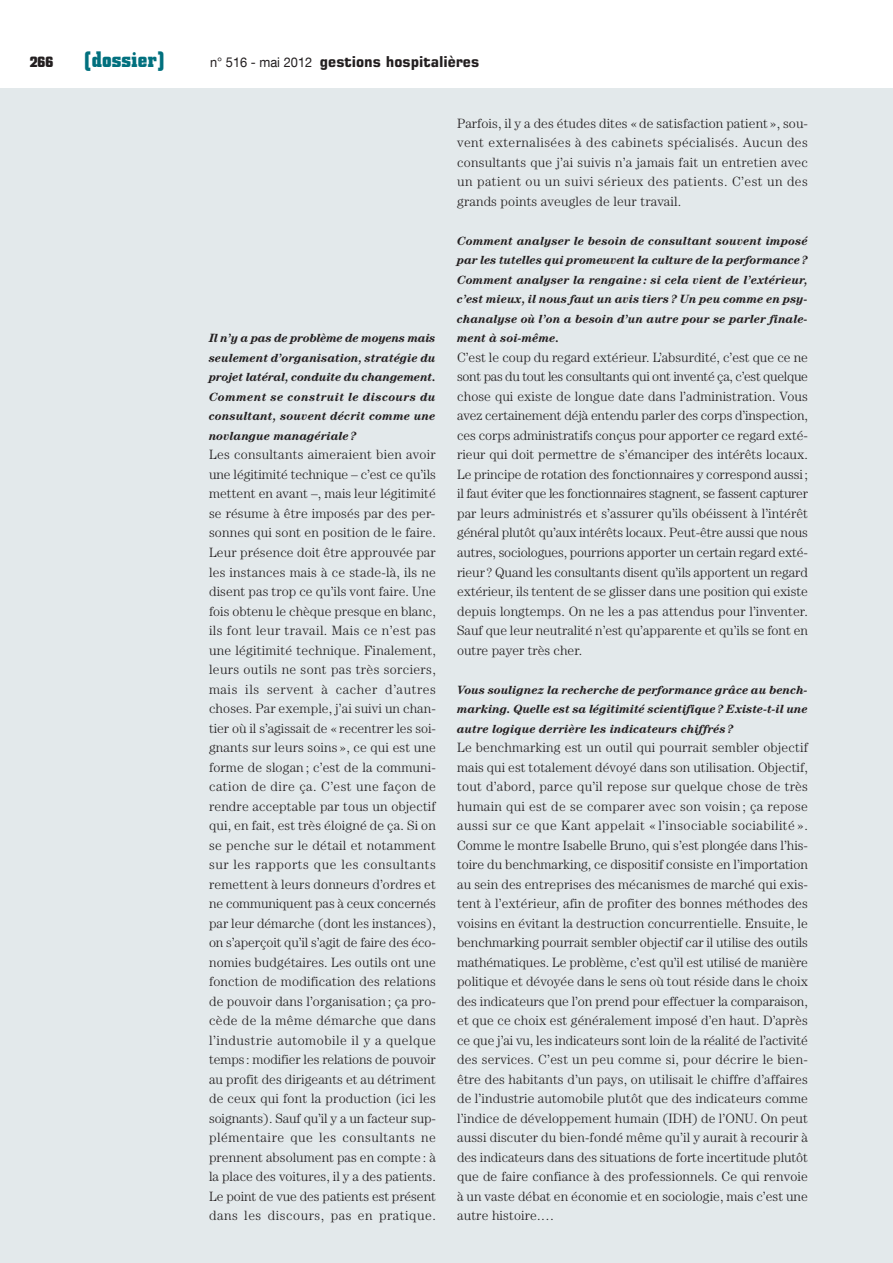
<style>
.page{position:relative;width:893px;height:1263px;background:#fff}
.page>*{position:absolute;margin:0;border:0;box-sizing:border-box;transform-origin:0 0}
.t1{font:700 22.5px "Square Slabserif 711 BT";color:#01707e;scale:.95 1}
.t2{font:700 15px "Square 721 BT";color:#231f20;scale:.95 1}
.t3{font:700 15px "Square Slabserif 711 BT";color:#231f20;scale:.95 1}
.t4{font:300 13.5px/19.5px "Century Std";letter-spacing:.005em;color:#231f20;text-align:justify}
.t5{font:italic 700 12px/19.5px "Century Std";color:#231f20;text-align:justify}
.s1{font-family:"Helvetica Neue LT Com";font-weight:400;font-size:13.5px}
</style>
<div class="page">
<div style="left:0;top:88px;width:893px;height:1175px;background:#e3e9eb"></div>
<p class="t3" style="left:30px;top:56px;width:26px">266</p>
<h1 class="t1" style="left:82px;top:51px;width:90px">[dossier]</h1>
<p class="t2" style="left:210px;top:56px;width:285px"><span class="s1">n° 516 - mai 2012</span> gestions hospitalières</p>
<p class="t5" style="left:209px;top:330px;width:228px">Il n’y a pas de problème de moyens mais seulement d’organisation, stratégie du projet latéral, conduite du changement.<br>Comment se construit le discours du consultant, souvent décrit comme une novlangue managériale?</p>
<p class="t4" style="left:209px;top:446px;width:228px">Les consultants aimeraient bien avoir une légitimité technique – c’est ce qu’ils mettent en avant –, mais leur légitimité se résume à être imposés par des per&shy;sonnes qui sont en position de le faire.<br>Leur présence doit être approuvée par les instances mais à ce stade-là, ils ne disent pas trop ce qu’ils vont faire. Une fois obtenu le chèque presque en blanc, ils font leur travail. Mais ce n’est pas une légitimité technique. Finalement, leurs outils ne sont pas très sorciers, mais ils servent à cacher d’autres choses. Par exemple, j’ai suivi un chan&shy;tier où il s’agissait de « recentrer les soi&shy;gnants sur leurs soins », ce qui est une forme de slogan ; c’est de la communi&shy;cation de dire ça. C’est une façon de rendre acceptable par tous un objectif qui, en fait, est très éloigné de ça. Si on se penche sur le détail et notamment sur les rapports que les consultants remettent à leurs donneurs d’ordres et ne communiquent pas à ceux concernés par leur démarche (dont les instances), on s’aperçoit qu’il s’agit de faire des éco&shy;nomies budgétaires. Les outils ont une fonction de modification des relations de pouvoir dans l’organisation ; ça pro&shy;cède de la même démarche que dans l’industrie automobile il y a quelque temps : modifier les relations de pouvoir au profit des dirigeants et au détriment de ceux qui font la production (ici les soignants). Sauf qu’il y a un facteur sup&shy;plémentaire que les consultants ne prennent absolument pas en compte : à la place des voitures, il y a des patients.<br>Le point de vue des patients est présent dans les discours, pas en pratique.</p>
<p class="t4" style="left:457px;top:115px;width:352px">Parfois, il y a des études dites « de satisfaction patient », sou&shy;vent externalisées à des cabinets spécialisés. Aucun des consultants que j’ai suivis n’a jamais fait un entretien avec un patient ou un suivi sérieux des patients. C’est un des grands points aveugles de leur travail.</p>
<p class="t5" style="left:457px;top:232px;width:352px">Comment analyser le besoin de consultant souvent imposé par les tutelles qui promeuvent la culture de la performance?<br>Comment analyser la rengaine: si cela vient de l’extérieur, c’est mieux, il nous faut un avis tiers? Un peu comme en psy&shy;chanalyse où l’on a besoin d’un autre pour se parler finale&shy;ment à soi-même.</p>
<p class="t4" style="left:457px;top:349px;width:352px">C’est le coup du regard extérieur. L’absurdité, c’est que ce ne sont pas du tout les consultants qui ont inventé ça, c’est quelque chose qui existe de longue date dans l’administration. Vous avez certainement déjà entendu parler des corps d’inspection, ces corps administratifs conçus pour apporter ce regard exté&shy;rieur qui doit permettre de s’émanciper des intérêts locaux.<br>Le principe de rotation des fonctionnaires y correspond aussi; il faut éviter que les fonctionnaires stagnent, se fassent capturer par leurs administrés et s’assurer qu’ils obéissent à l’intérêt général plutôt qu’aux intérêts locaux. Peut-être aussi que nous autres, sociologues, pourrions apporter un certain regard exté&shy;rieur ? Quand les consultants disent qu’ils apportent un regard extérieur, ils tentent de se glisser dans une position qui existe depuis longtemps. On ne les a pas attendus pour l’inventer.<br>Sauf que leur neutralité n’est qu’apparente et qu’ils se font en outre payer très cher.</p>
<p class="t5" style="left:457px;top:681px;width:352px">Vous soulignez la recherche de performance grâce au bench&shy;marking. Quelle est sa légitimité scientifique? Existe-t-il une autre logique derrière les indicateurs chiffrés?</p>
<p class="t4" style="left:457px;top:739px;width:352px">Le benchmarking est un outil qui pourrait sembler objectif mais qui est totalement dévoyé dans son utilisation. Objectif, tout d’abord, parce qu’il repose sur quelque chose de très humain qui est de se comparer avec son voisin ; ça repose aussi sur ce que Kant appelait « l’insociable sociabilité ».<br>Comme le montre Isabelle Bruno, qui s’est plongée dans l’his&shy;toire du benchmarking, ce dispositif consiste en l’importation au sein des entreprises des mécanismes de marché qui exis&shy;tent à l’extérieur, afin de profiter des bonnes méthodes des voisins en évitant la destruction concurrentielle. Ensuite, le benchmarking pourrait sembler objectif car il utilise des outils mathématiques. Le problème, c’est qu’il est utilisé de manière politique et dévoyée dans le sens où tout réside dans le choix des indicateurs que l’on prend pour effectuer la comparaison, et que ce choix est généralement imposé d’en haut. D’après ce que j’ai vu, les indicateurs sont loin de la réalité de l’activité des services. C’est un peu comme si, pour décrire le bien&shy;être des habitants d’un pays, on utilisait le chiffre d’affaires de l’industrie automobile plutôt que des indicateurs comme l’indice de développement humain (IDH) de l’ONU. On peut aussi discuter du bien-fondé même qu’il y aurait à recourir à des indicateurs dans des situations de forte incertitude plutôt que de faire confiance à des professionnels. Ce qui renvoie à un vaste débat en économie et en sociologie, mais c’est une autre histoire.…</p>
</div>
